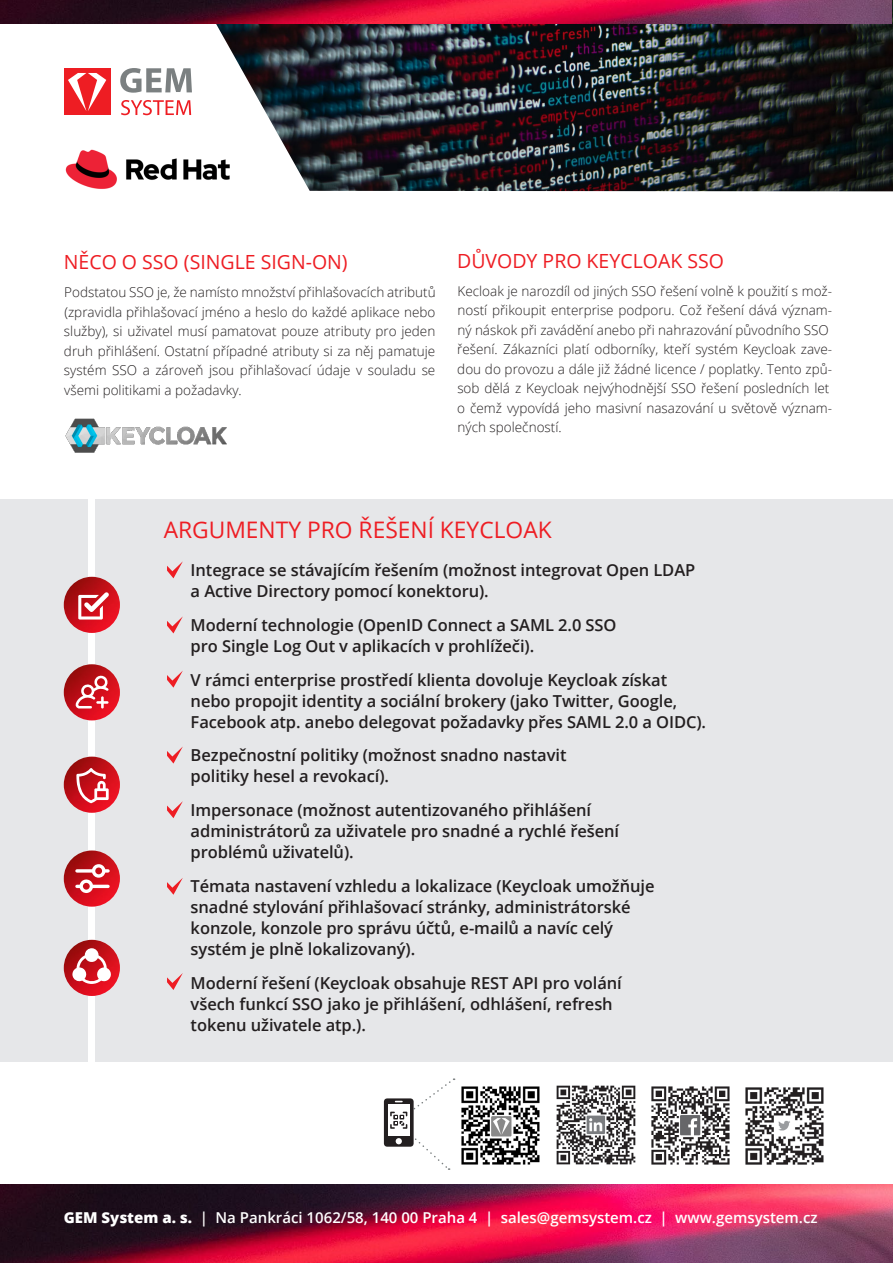
<style>
.page{position:relative;width:893px;height:1263px;background:#fff}
.page>*{position:absolute;margin:0;border:0;box-sizing:border-box;transform-origin:0 0}
.t1{font:22.8px "Open Sans";color:#ee1d23}
.t2{font:19.5px "Open Sans";color:#ee1d23}
.t3{font:600 16.5px/21px "Open Sans";letter-spacing:-.005em;color:#231f20}
.text{font:600 15px "Open Sans";color:#fff}
.nadpis_basic{font:300 13.5px/19.5px "Open Sans";color:#231f20;text-align:justify}
.s1{font-weight:700;font-size:24px;color:#ee1d23}
.s2{font-weight:800}
</style>
<div class="page">
<div style="left:0;top:499px;width:893px;height:563px;background:#e6e7e9"></div>
<div style="left:89px;top:483px;width:6px;height:603px;background:#fff"></div>
<img style="left:203px;top:0;width:690px;height:191px">
<img style="left:0;top:1184px;width:893px;height:79px">
<img style="left:0;top:0;width:892px;height:23px">
<div style="left:64px;top:68px;width:46px;height:47px;background:#ee1d23"></div>
<svg style="left:68px;top:73px;width:38px;height:38px"></svg>
<svg style="left:120px;top:68px;width:72px;height:25px"></svg>
<svg style="left:121px;top:100px;width:70px;height:15px"></svg>
<img style="left:65px;top:145px;width:171px;height:46px">
<img style="left:64px;top:664px;width:56px;height:56px;border-radius:28px">
<svg style="left:75px;top:675px;width:33px;height:33px"></svg>
<img style="left:65px;top:418px;width:162px;height:35px">
<img style="left:64px;top:757px;width:56px;height:56px;border-radius:28px">
<svg style="left:76px;top:768px;width:33px;height:35px"></svg>
<img style="left:64px;top:850px;width:56px;height:57px;border-radius:28px">
<svg style="left:75px;top:864px;width:35px;height:29px"></svg>
<img style="left:64px;top:577px;width:56px;height:56px;border-radius:28px">
<svg style="left:78px;top:592px;width:31px;height:27px"></svg>
<img style="left:64px;top:940px;width:56px;height:56px;border-radius:28px">
<svg style="left:72px;top:948px;width:39px;height:36px"></svg>
<img style="left:556px;top:1085px;width:80px;height:80px">
<img style="left:651px;top:1086px;width:173px;height:79px">
<img style="left:455px;top:1079px;width:85px;height:86px">
<svg style="left:384px;top:1078px;width:71px;height:92px"></svg>
<svg style="left:167px;top:561px;width:16px;height:17px"></svg>
<svg style="left:167px;top:616px;width:16px;height:17px"></svg>
<svg style="left:167px;top:671px;width:16px;height:17px"></svg>
<svg style="left:167px;top:746px;width:16px;height:17px"></svg>
<svg style="left:167px;top:801px;width:16px;height:17px"></svg>
<svg style="left:167px;top:878px;width:16px;height:17px"></svg>
<svg style="left:167px;top:973px;width:16px;height:17px"></svg>
<p class="t2" style="left:64px;top:249px;width:285px">NĚCO O SSO (SINGLE SIGN-ON)</p>
<p class="nadpis_basic" style="left:64px;top:282px;width:373px">Podstatou SSO je, že namísto množství přihlašovacích atributů (zpravidla přihlašovací jméno a heslo do každé aplikace nebo služby), si uživatel musí pamatovat pouze atributy pro jeden druh přihlášení. Ostatní případné atributy si za něj pamatuje systém SSO a zároveň jsou přihlašovací údaje v souladu se všemi politikami a požadavky.</p>
<p class="t2" style="left:457px;top:247px;width:268px">DŮVODY PRO KEYCLOAK SSO</p>
<p class="nadpis_basic" style="left:457px;top:281px;width:376px;text-align:left">Kecloak je narozdíl od jiných SSO řešení volně k použití s mož&shy;ností přikoupit enterprise podporu. Což řešení dává význam&shy;ný náskok při zavádění anebo při nahrazování původního SSO řešení. Zákazníci platí odborníky, kteří systém Keycloak zave&shy;dou do provozu a dále již žádné licence / poplatky. Tento způ&shy;sob dělá z Keycloak nejvýhodnější SSO řešení posledních let o čemž vypovídá jeho masivní nasazování u světově význam&shy;ných společností.</p>
<p class="t1" style="left:164px;top:514px;width:390px">ARGUMENTY PRO ŘEŠENÍ KEYCLOAK</p>
<p class="t3" style="left:191px;top:559px;width:506px;text-indent:-21px"><span class="s1">•</span> Integrace se stávajícím řešením (možnost integrovat Open LDAP a Active Directory pomocí konektoru).</p>
<p class="t3" style="left:191px;top:614px;width:427px;text-indent:-21px"><span class="s1">•</span> Moderní technologie (OpenID Connect a SAML 2.0 SSO pro Single Log Out v aplikacích v prohlížeči).</p>
<p class="t3" style="left:191px;top:669px;width:517px;text-indent:-21px"><span class="s1">•</span> V rámci enterprise prostředí klienta dovoluje Keycloak získat nebo propojit identity a sociální brokery (jako Twitter, Google,<br>Facebook atp. anebo delegovat požadavky přes SAML 2.0 a OIDC).</p>
<p class="t3" style="left:191px;top:744px;width:377px;text-indent:-21px"><span class="s1">•</span> Bezpečnostní politiky (možnost snadno nastavit politiky hesel a revokací).</p>
<p class="t3" style="left:191px;top:799px;width:430px;text-indent:-21px"><span class="s1">•</span> Impersonace (možnost autentizovaného přihlášení administrátorů za uživatele pro snadné a rychlé řešení problémů uživatelů).</p>
<p class="t3" style="left:191px;top:875px;width:465px;text-indent:-21px"><span class="s1">•</span> Témata nastavení vzhledu a lokalizace (Keycloak umožňuje snadné stylování přihlašovací stránky, administrátorské konzole, konzole pro správu účtů, e-mailů a navíc celý systém je plně lokalizovaný).</p>
<p class="t3" style="left:191px;top:972px;width:433px;text-indent:-21px"><span class="s1">•</span> Moderní řešení (Keycloak obsahuje REST API pro volání všech funkcí SSO jako je přihlášení, odhlášení, refresh tokenu uživatele atp.).</p>
<p class="text" style="left:64px;top:1208px;width:755px"><span class="s2">GEM System a. s.</span> | Na Pankráci 1062/58, 140 00 Praha 4 | sales@gemsystem.cz | www.gemsystem.cz</p>
</div>
